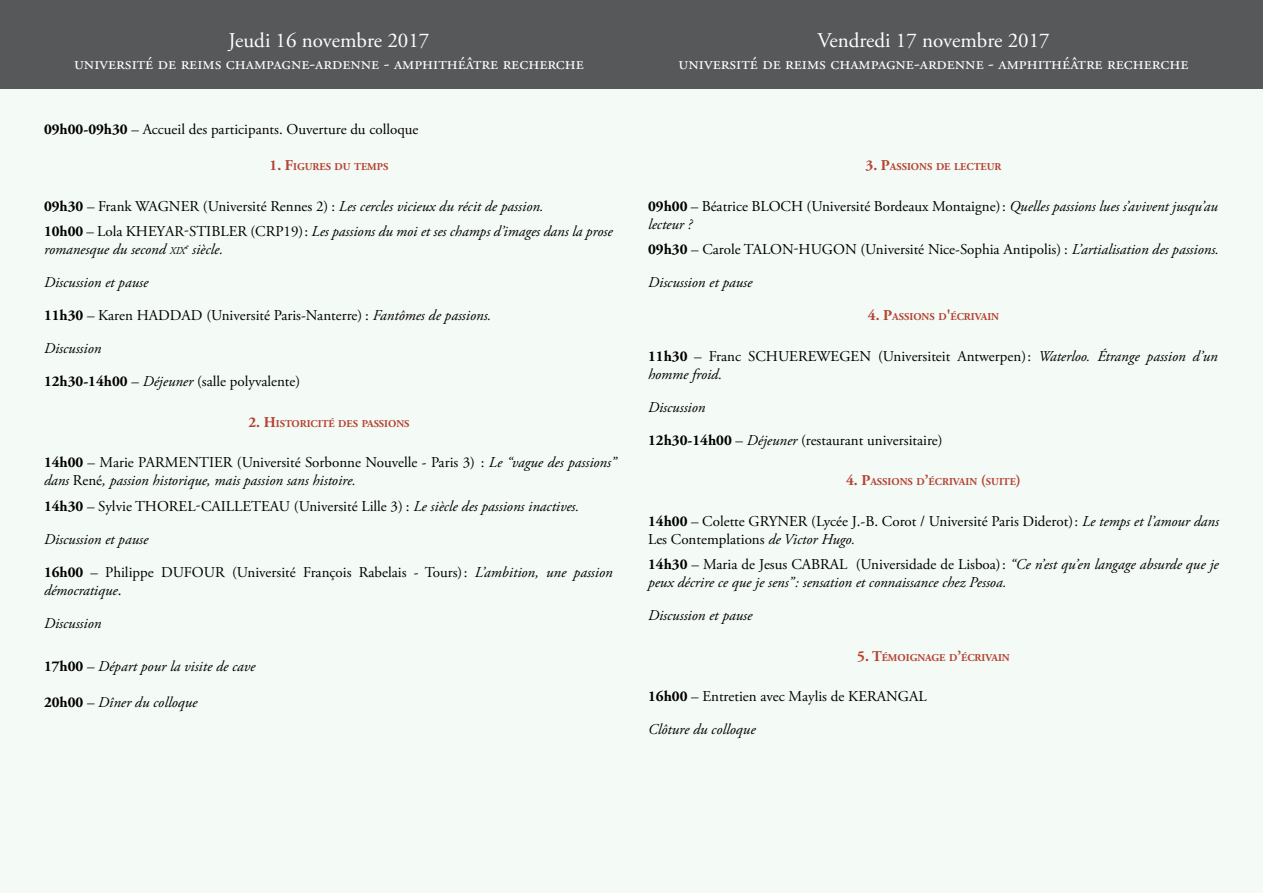
<style>
.page{position:relative;width:1263px;height:893px;background:#fff}
.page>*{position:absolute;margin:0;border:0;box-sizing:border-box;transform-origin:0 0}
.t1{font:21px "Adobe Garamond Pro";color:#fff}
.t2{font:18px "Adobe Garamond Pro";color:#fff}
.t3{font:15px/18px "Adobe Garamond Pro";color:#000001}
.t4{font:italic 15px/18px "Adobe Garamond Pro";color:#000001}
.t5{font:700 10.5px "Adobe Garamond Pro";color:#b54333}
.s1{font-weight:700}
.s2{font-size:15px}
.s3{font-weight:700;font-style:normal}
.s4{font-style:normal}
.s5{font-size:10.5px}
.s6{font-style:italic}
</style>
<div class="page">
<div style="left:0;top:0;width:1263px;height:892px;background:#f4faf6"></div>
<div style="left:0;top:0;width:1263px;height:88px;background:#57585a"></div>
<h1 class="t1" style="left:229px;top:28px;width:202px">Jeudi 16 novembre 2017</h1>
<p class="t2" style="left:74px;top:52px;width:511px">université de reims champagne-ardenne - amphithéâtre recherche</p>
<p class="t3" style="left:44px;top:121px;width:376px"><span class="s1">09h00-09h30</span> – Accueil des participants. Ouverture du colloque</p>
<p class="t5" style="left:270px;top:161px;width:120px"><span class="s2">1. F</span>IGURES DU TEMPS</p>
<p class="t4" style="left:44px;top:193px;width:570px;line-height:25.5px"><span class="s3">09h30</span> <span class="s4">– Frank WAGNER (Université Rennes 2) :</span> Les cercles vicieux du récit de passion.<br><span class="s3">10h00</span> <span class="s4">– Lola KHEYAR-STIBLER (CRP19) :</span> Les passions du moi et ses champs d’images dans la prose</p>
<p class="t4" style="left:44px;top:241px;width:181px">romanesque du second <span class="s5">XIX</span><sup>e</sup> siècle.</p>
<p class="t4" style="left:44px;top:274px;width:106px">Discussion et pause</p>
<p class="t3" style="left:44px;top:307px;width:449px"><span class="s1">11h30</span> – Karen HADDAD (Université Paris-Nanterre) : <span class="s6">Fantômes de passions.</span></p>
<p class="t4" style="left:44px;top:340px;width:59px">Discussion</p>
<p class="t3" style="left:44px;top:373px;width:258px"><span class="s1">12h30-14h00</span> – <span class="s6">Déjeuner</span> (salle polyvalente)</p>
<p class="t5" style="left:248px;top:417px;width:163px"><span class="s2">2. H</span>ISTORICITÉ DES PASSIONS</p>
<p class="t4" style="left:44px;top:454px;width:574px"><span class="s3">14h00</span> <span class="s4">– Marie PARMENTIER (Université Sorbonne Nouvelle - Paris 3) :</span> Le “vague des passions” dans <span class="s4">René</span>, passion historique, mais passion sans histoire.</p>
<p class="t3" style="left:44px;top:497px;width:537px"><span class="s1">14h30</span> – Sylvie THOREL-CAILLETEAU (Université Lille 3) : <span class="s6">Le siècle des passions inactives.</span></p>
<p class="t4" style="left:44px;top:530px;width:106px">Discussion et pause</p>
<p class="t3" style="left:44px;top:563px;width:570px"><span class="s1">16h00</span> – Philippe DUFOUR (Université François Rabelais - Tours) : <span class="s6">L’ambition, une passion démocratique</span>.</p>
<p class="t4" style="left:44px;top:614px;width:59px">Discussion</p>
<p class="t4" style="left:44px;top:658px;width:213px"><span class="s3">17h00</span> <span class="s4">–</span> Départ pour la visite de cave</p>
<p class="t4" style="left:44px;top:694px;width:155px"><span class="s3">20h00</span> <span class="s4">–</span> Dîner du colloque</p>
<h1 class="t1" style="left:817px;top:28px;width:234px">Vendredi 17 novembre 2017</h1>
<p class="t2" style="left:679px;top:52px;width:511px">université de reims champagne-ardenne - amphithéâtre recherche</p>
<p class="t5" style="left:865px;top:161px;width:137px"><span class="s2">3. P</span>ASSIONS DE LECTEUR</p>
<p class="t3" style="left:648px;top:197px;width:571px"><span class="s1">09h00</span> – Béatrice BLOCH (Université Bordeaux Montaigne) : <span class="s6">Quelles passions lues s’avivent jusqu’au lecteur ?</span></p>
<p class="t3" style="left:648px;top:241px;width:572px"><span class="s1">09h30</span> – Carole TALON-HUGON (Université Nice-Sophia Antipolis) : <span class="s6">L’artialisation des passions.</span></p>
<p class="t4" style="left:648px;top:274px;width:106px">Discussion et pause</p>
<p class="t5" style="left:868px;top:311px;width:133px"><span class="s2">4. P</span>ASSIONS D<span class="s2">'</span>ÉCRIVAIN</p>
<p class="t3" style="left:648px;top:347px;width:571px"><span class="s1">11h30</span> – Franc SCHUEREWEGEN (Universiteit Antwerpen) : <span class="s6">Waterloo. Étrange passion d’un homme froid.</span></p>
<p class="t4" style="left:648px;top:398px;width:59px">Discussion</p>
<p class="t3" style="left:648px;top:431px;width:296px"><span class="s1">12h30-14h00</span> – <span class="s6">Déjeuner</span> (restaurant universitaire)</p>
<p class="t5" style="left:846px;top:476px;width:176px"><span class="s2">4. P</span>ASSIONS D<span class="s2">’</span>ÉCRIVAIN <span class="s2">(</span>SUITE<span class="s2">)</span></p>
<p class="t3" style="left:648px;top:512px;width:572px"><span class="s1">14h00</span> – Colette GRYNER (Lycée J.-B. Corot / Université Paris Diderot) : <span class="s6">Le temps et l’amour dans<br></span>Les Contemplations <span class="s6">de Victor Hugo.</span></p>
<p class="t4" style="left:648px;top:556px;width:572px"><span class="s3">14h30</span> <span class="s4">– Maria de Jesus CABRAL (Universidade de Lisboa) :</span> “Ce n’est qu’en langage absurde que je peux décrire ce que je sens”: sensation et connaissance chez Pessoa.</p>
<p class="t4" style="left:648px;top:607px;width:106px">Discussion et pause</p>
<p class="t5" style="left:857px;top:651px;width:154px"><span class="s2">5. T</span>ÉMOIGNAGE D<span class="s2">’</span>ÉCRIVAIN</p>
<p class="t3" style="left:648px;top:688px;width:280px"><span class="s1">16h00</span> – Entretien avec Maylis de KERANGAL</p>
<p class="t4" style="left:648px;top:721px;width:109px">Clôture du colloque</p>
</div>
